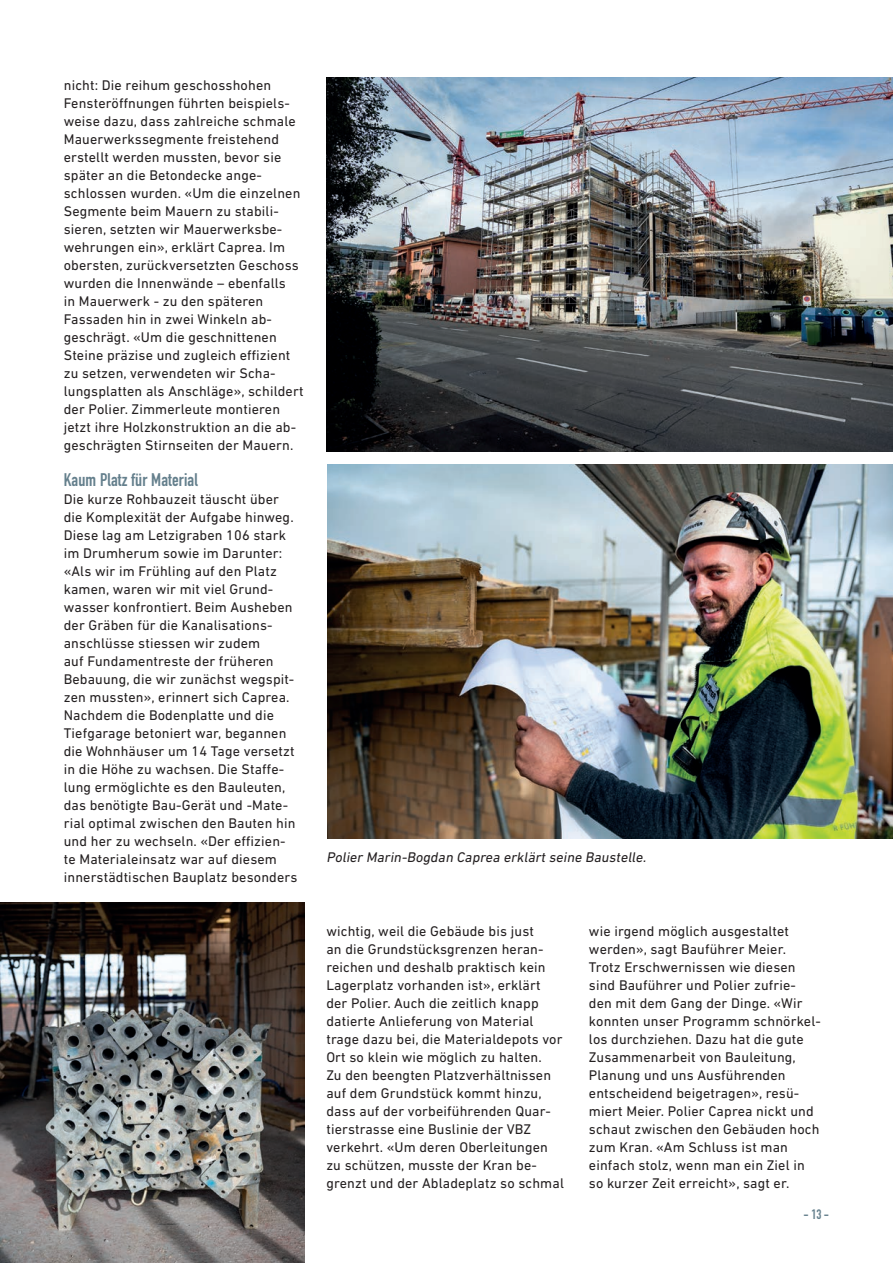
<style>
.page{position:relative;width:893px;height:1263px;background:#fff}
.page>*{position:absolute;margin:0;border:0;box-sizing:border-box;transform-origin:0 0}
.t1{font:700 18px "DIN Condensed";letter-spacing:.01em;color:#647f8c}
.t2{font:14.25px/18px "DIN Next LT Pro";letter-spacing:.01em;color:#231f20}
.t3{font:italic 14.25px "DIN Next LT Pro";color:#231f20}
.t4{font:700 13.5px "DIN Condensed";color:#647f8c}
</style>
<div class="page">
<img style="left:326px;top:77px;width:567px;height:374px">
<img style="left:327px;top:464px;width:566px;height:374px">
<img style="left:0;top:902px;width:304px;height:361px">
<p class="t2" style="left:64px;top:76px;width:241px">nicht: Die reihum geschosshohen Fensteröffnungen führten beispiels&shy;weise dazu, dass zahlreiche schmale Mauerwerkssegmente freistehend erstellt werden mussten, bevor sie später an die Betondecke ange&shy;schlossen wurden. «Um die einzelnen Segmente beim Mauern zu stabili&shy;sieren, setzten wir Mauerwerksbe&shy;wehrungen ein», erklärt Caprea. Im obersten, zurückversetzten Geschoss wurden die Innenwände – ebenfalls<br>in Mauerwerk - zu den späteren Fassaden hin in zwei Winkeln ab&shy;geschrägt. «Um die geschnittenen Steine präzise und zugleich effizient zu setzen, verwendeten wir Scha&shy;lungsplatten als Anschläge», schildert der Polier. Zimmerleute montieren jetzt ihre Holzkonstruktion an die ab&shy;geschrägten Stirnseiten der Mauern.</p>
<p class="t1" style="left:64px;top:468px;width:136px">Kaum Platz für Material</p>
<p class="t2" style="left:64px;top:490px;width:235px">Die kurze Rohbauzeit täuscht über die Komplexität der Aufgabe hinweg.<br>Diese lag am Letzigraben 106 stark im Drumherum sowie im Darunter: «Als wir im Frühling auf den Platz kamen, waren wir mit viel Grund&shy;wasser konfrontiert. Beim Ausheben der Gräben für die Kanalisations&shy;anschlüsse stiessen wir zudem<br>auf Fundamentreste der früheren Bebauung, die wir zunächst wegspit&shy;zen mussten», erinnert sich Caprea.<br>Nachdem die Bodenplatte und die Tiefgarage betoniert war, begannen die Wohnhäuser um 14 Tage versetzt in die Höhe zu wachsen. Die Staffe&shy;lung ermöglichte es den Bauleuten, das benötigte Bau-Gerät und -Mate&shy;rial optimal zwischen den Bauten hin und her zu wechseln. «Der effizien&shy;te Materialeinsatz war auf diesem innerstädtischen Bauplatz besonders</p>
<p class="t3" style="left:326px;top:849px;width:324px">Polier Marin-Bogdan Caprea erklärt seine Baustelle.</p>
<p class="t2" style="left:326px;top:922px;width:239px">wichtig, weil die Gebäude bis just<br>an die Grundstücksgrenzen heran&shy;reichen und deshalb praktisch kein Lagerplatz vorhanden ist», erklärt der Polier. Auch die zeitlich knapp datierte Anlieferung von Material trage dazu bei, die Materialdepots vor Ort so klein wie möglich zu halten.<br>Zu den beengten Platzverhältnissen auf dem Grundstück kommt hinzu, dass auf der vorbeiführenden Quar&shy;tierstrasse eine Buslinie der VBZ verkehrt. «Um deren Oberleitungen zu schützen, musste der Kran be&shy;grenzt und der Abladeplatz so schmal</p>
<p class="t2" style="left:589px;top:922px;width:233px">wie irgend möglich ausgestaltet werden», sagt Bauführer Meier.<br>Trotz Erschwernissen wie diesen sind Bauführer und Polier zufrie&shy;den mit dem Gang der Dinge. «Wir konnten unser Programm schnörkel&shy;los durchziehen. Dazu hat die gute Zusammenarbeit von Bauleitung, Planung und uns Ausführenden entscheidend beigetragen», resü&shy;miert Meier. Polier Caprea nickt und schaut zwischen den Gebäuden hoch zum Kran. «Am Schluss ist man einfach stolz, wenn man ein Ziel in so kurzer Zeit erreicht», sagt er.</p>
<p class="t4" style="left:804px;top:1205px;width:27px">- 13 -</p>
</div>
